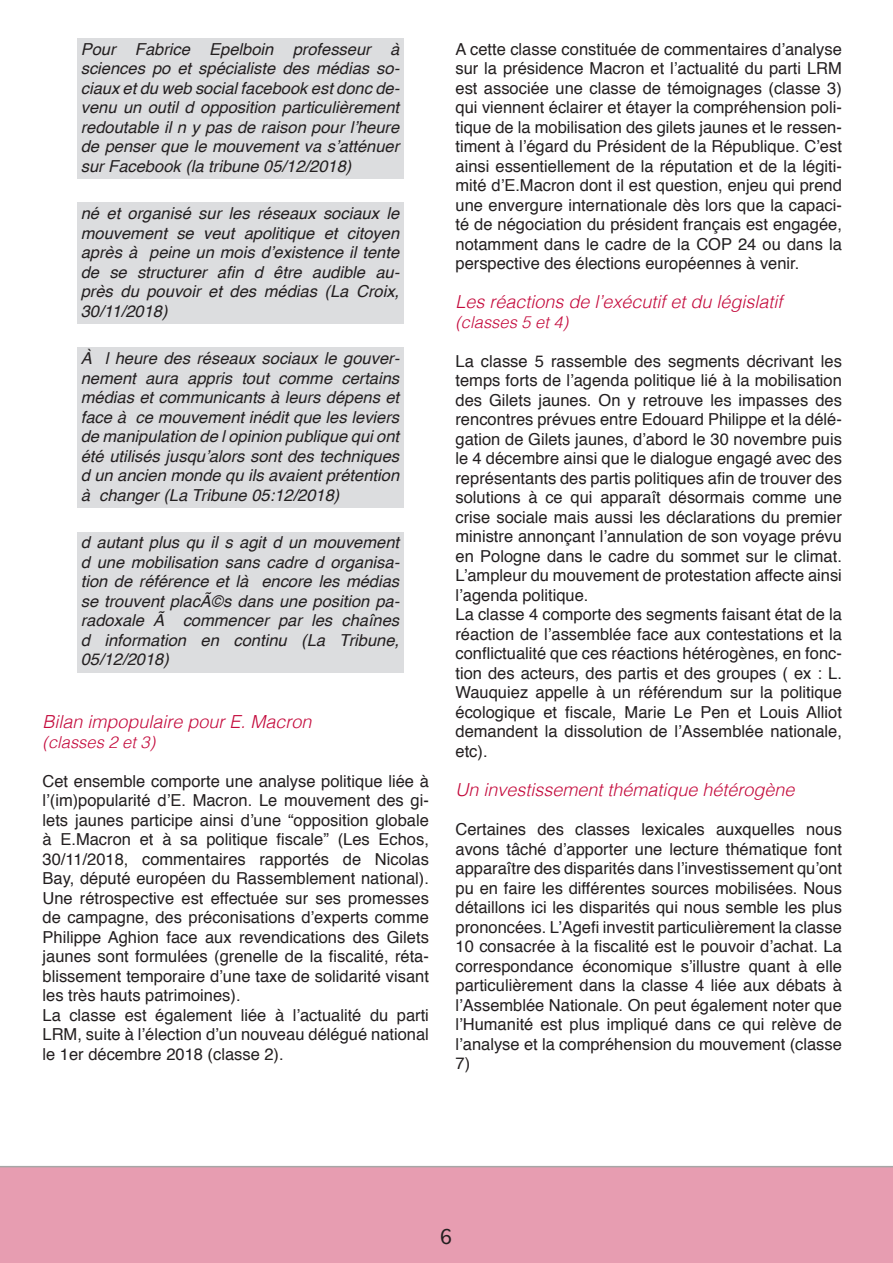
<style>
.page{position:relative;width:893px;height:1263px;background:#fff}
.page>*{position:absolute;margin:0;border:0;box-sizing:border-box;transform-origin:0 0}
.t1{font:19.5px "Geneva";color:#231f20}
.titre_3{font:italic 300 18px "Helvetica";color:#c40a3c}
.t2{font:16.5px/19.5px "Helvetica";color:#231f20;text-align:justify}
.citation{font:italic 16.5px/19.5px "Helvetica";color:#231f20;text-align:justify}
.titre_3-2{font:italic 300 16.5px "Helvetica";color:#c40a3c}
</style>
<div class="page">
<div style="left:0;top:1166px;width:893px;height:97px;background:#e79db1"></div>
<div style="left:77px;top:38px;width:326px;height:141px;background:#dcdddf"></div>
<div style="left:77px;top:203px;width:326px;height:121px;background:#dcdddf"></div>
<div style="left:77px;top:348px;width:326px;height:160px;background:#dcdddf"></div>
<div style="left:77px;top:532px;width:326px;height:140px;background:#dcdddf"></div>
<p class="citation" style="left:81px;top:40px;width:320px">Pour Fabrice Epelboin professeur à sciences po et spécialiste des médias so&shy;ciaux et du web social facebook est donc de&shy;venu un outil d opposition particulièrement redoutable il n y pas de raison pour l’heure de penser que le mouvement va s’atténuer sur Facebook (la tribune 05/12/2018)</p>
<p class="citation" style="left:81px;top:204px;width:320px">né et organisé sur les réseaux sociaux le mouvement se veut apolitique et citoyen après à peine un mois d’existence il tente de se structurer afin d être audible au&shy;près du pouvoir et des médias (La Croix, 30/11/2018)</p>
<p class="citation" style="left:81px;top:349px;width:320px">À l heure des réseaux sociaux le gouver&shy;nement aura appris tout comme certains médias et communicants à leurs dépens et face à ce mouvement inédit que les leviers de manipulation de l opinion publique qui ont été utilisés jusqu’alors sont des techniques d un ancien monde qu ils avaient prétention à changer (La Tribune 05:12/2018)</p>
<p class="citation" style="left:81px;top:533px;width:320px">d autant plus qu il s agit d un mouvement d une mobilisation sans cadre d organisa&shy;tion de référence et là encore les médias se trouvent placÃ©s dans une position pa&shy;radoxale Ã commencer par les chaînes d information en continu (La Tribune, 05/12/2018)</p>
<p class="titre_3" style="left:43px;top:706px;width:271px">Bilan impopulaire pour E. Macron</p>
<p class="titre_3-2" style="left:43px;top:728px;width:114px">(classes 2 et 3)</p>
<p class="t2" style="left:43px;top:772px;width:388px">Cet ensemble comporte une analyse politique liée à l’(im)popularité d’E. Macron. Le mouvement des gi&shy;lets jaunes participe ainsi d’une “opposition globale à E.Macron et à sa politique fiscale” (Les Echos, 30/11/2018, commentaires rapportés de Nicolas Bay, député européen du Rassemblement national).<br>Une rétrospective est effectuée sur ses promesses de campagne, des préconisations d’experts comme Philippe Aghion face aux revendications des Gilets jaunes sont formulées (grenelle de la fiscalité, réta&shy;blissement temporaire d’une taxe de solidarité visant les très hauts patrimoines).</p>
<p class="t2" style="left:43px;top:1006px;width:388px">La classe est également liée à l’actualité du parti LRM, suite à l’élection d’un nouveau délégué national le 1er décembre 2018 (classe 2).</p>
<p class="t2" style="left:455px;top:40px;width:388px">A cette classe constituée de commentaires d’analyse sur la présidence Macron et l’actualité du parti LRM est associée une classe de témoignages (classe 3) qui viennent éclairer et étayer la compréhension poli&shy;tique de la mobilisation des gilets jaunes et le ressen&shy;timent à l’égard du Président de la République. C’est ainsi essentiellement de la réputation et de la légiti&shy;mité d’E.Macron dont il est question, enjeu qui prend une envergure internationale dès lors que la capaci&shy;té de négociation du président français est engagée, notamment dans le cadre de la COP 24 ou dans la perspective des élections européennes à venir.</p>
<p class="titre_3" style="left:455px;top:287px;width:329px">Les réactions de l’exécutif et du législatif</p>
<p class="titre_3-2" style="left:455px;top:308px;width:114px">(classes 5 et 4)</p>
<p class="t2" style="left:455px;top:352px;width:388px">La classe 5 rassemble des segments décrivant les temps forts de l’agenda politique lié à la mobilisation des Gilets jaunes. On y retrouve les impasses des rencontres prévues entre Edouard Philippe et la délé&shy;gation de Gilets jaunes, d’abord le 30 novembre puis le 4 décembre ainsi que le dialogue engagé avec des représentants des partis politiques afin de trouver des solutions à ce qui apparaît désormais comme une crise sociale mais aussi les déclarations du premier ministre annonçant l’annulation de son voyage prévu en Pologne dans le cadre du sommet sur le climat.<br>L’ampleur du mouvement de protestation affecte ainsi l’agenda politique.</p>
<p class="t2" style="left:455px;top:605px;width:388px">La classe 4 comporte des segments faisant état de la réaction de l’assemblée face aux contestations et la conflictualité que ces réactions hétérogènes, en fonc&shy;tion des acteurs, des partis et des groupes ( ex : L.<br>Wauquiez appelle à un référendum sur la politique écologique et fiscale, Marie Le Pen et Louis Alliot demandent la dissolution de l’Assemblée nationale, etc).</p>
<p class="titre_3" style="left:455px;top:774px;width:341px">Un investissement thématique hétérogène</p>
<p class="t2" style="left:455px;top:820px;width:388px">Certaines des classes lexicales auxquelles nous avons tâché d’apporter une lecture thématique font apparaître des disparités dans l’investissement qu’ont pu en faire les différentes sources mobilisées. Nous détaillons ici les disparités qui nous semble les plus prononcées. L’Agefi investit particulièrement la classe 10 consacrée à la fiscalité est le pouvoir d’achat. La correspondance économique s’illustre quant à elle particulièrement dans la classe 4 liée aux débats à l’Assemblée Nationale. On peut également noter que l’Humanité est plus impliqué dans ce qui relève de l’analyse et la compréhension du mouvement (classe 7)</p>
<p class="t1" style="left:439px;top:1226px;width:15px">6</p>
</div>
